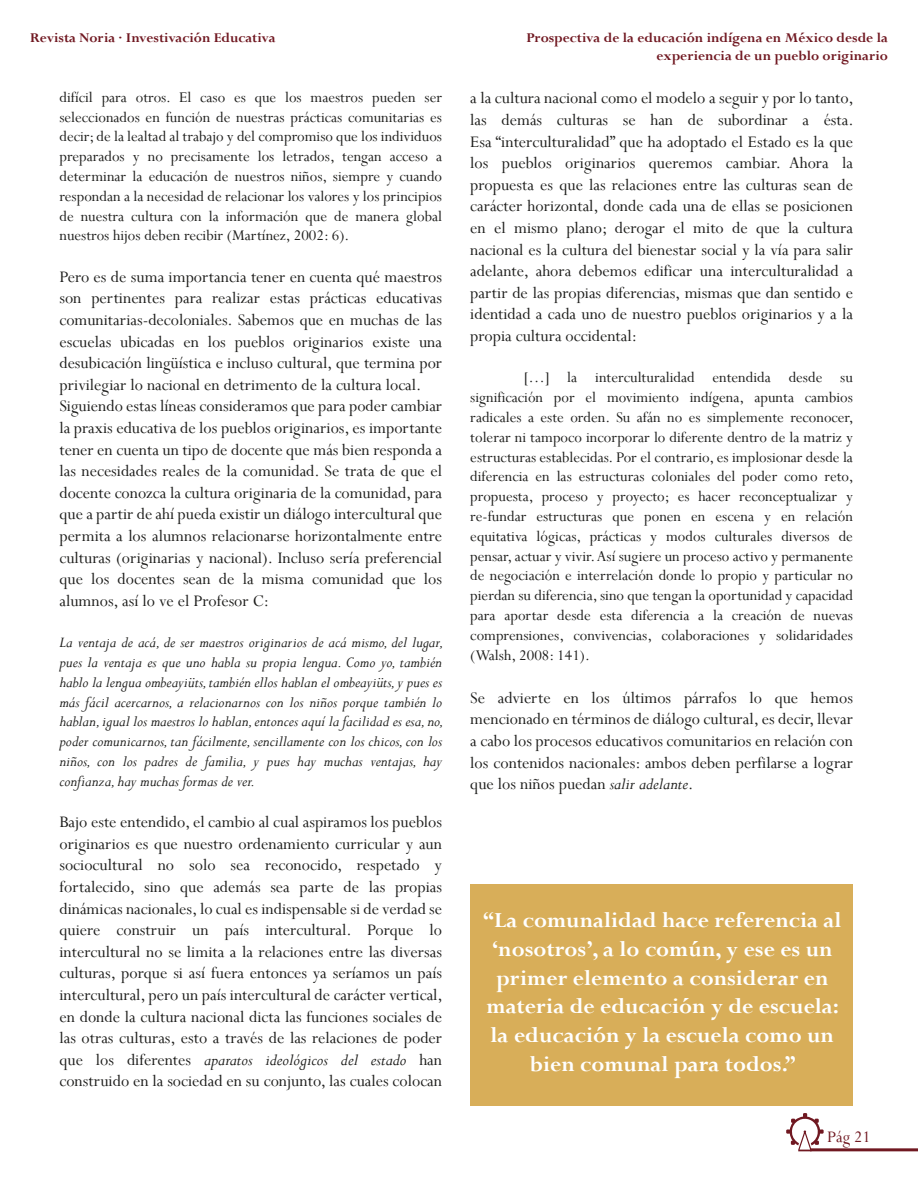
<style>
.page{position:relative;width:918px;height:1188px;background:#fff}
.page>*{position:absolute;margin:0;border:0;box-sizing:border-box;transform-origin:0 0}
.t1{font:700 24px/28.8px "Perpetua";color:#fff;text-align:center}
.t2{font:18px/21.6px "Perpetua";color:#1d1d1b;text-align:justify}
.t3{font:18px "Perpetua";color:#701821}
.t4{font:16.5px/19.8px "Perpetua";color:#1d1d1b;text-align:justify}
.t5{font:italic 16.5px/19.8px "Perpetua";color:#1d1d1b;text-align:justify}
.t6{font:700 15px/18px "Perpetua";color:#701821;text-align:right}
.s1{font-style:italic}
</style>
<div class="page">
<svg style="left:786px;top:1113px;width:38px;height:38px"></svg>
<hr style="left:810px;top:1148px;width:108px;height:3px;background:#701821">
<div style="left:470px;top:884px;width:383px;height:222px;background:#d8ae59"></div>
<p class="t6" style="left:30px;top:28px;width:247px">Revista Noria · Investivación Educativa</p>
<p class="t4" style="left:59px;top:87px;width:384px">difícil para otros. El caso es que los maestros pueden ser seleccionados en función de nuestras prácticas comunitarias es decir; de la lealtad al trabajo y del compromiso que los individuos preparados y no precisamente los letrados, tengan acceso a determinar la educación de nuestros niños, siempre y cuando respondan a la necesidad de relacionar los valores y los principios de nuestra cultura con la información que de manera global nuestros hijos deben recibir (Martínez, 2002: 6).</p>
<p class="t2" style="left:59px;top:266px;width:384px;text-align:left">Pero es de suma importancia tener en cuenta qué maestros son pertinentes para realizar estas prácticas educativas comunitarias-decoloniales. Sabemos que en muchas de las escuelas ubicadas en los pueblos originarios existe una desubicación lingüística e incluso cultural, que termina por privilegiar lo nacional en detrimento de la cultura local.<br>Siguiendo estas líneas consideramos que para poder cambiar la praxis educativa de los pueblos originarios, es importante tener en cuenta un tipo de docente que más bien responda a las necesidades reales de la comunidad. Se trata de que el docente conozca la cultura originaria de la comunidad, para que a partir de ahí pueda existir un diálogo intercultural que permita a los alumnos relacionarse horizontalmente entre culturas (originarias y nacional). Incluso sería preferencial que los docentes sean de la misma comunidad que los alumnos, así lo ve el Profesor C:</p>
<p class="t5" style="left:59px;top:632px;width:386px">La ventaja de acá, de ser maestros originarios de acá mismo, del lugar, pues la ventaja es que uno habla su propia lengua. Como yo, también hablo la lengua ombeayiüts, también ellos hablan el ombeayiüts, y pues es más fácil acercarnos, a relacionarnos con los niños porque también lo hablan, igual los maestros lo hablan, entonces aquí la facilidad es esa, no, poder comunicarnos, tan fácilmente, sencillamente con los chicos, con los niños, con los padres de familia, y pues hay muchas ventajas, hay confianza, hay muchas formas de ver.</p>
<p class="t2" style="left:59px;top:811px;width:385px">Bajo este entendido, el cambio al cual aspiramos los pueblos originarios es que nuestro ordenamiento curricular y aun sociocultural no solo sea reconocido, respetado y fortalecido, sino que además sea parte de las propias dinámicas nacionales, lo cual es indispensable si de verdad se quiere construir un país intercultural. Porque lo intercultural no se limita a la relaciones entre las diversas culturas, porque si así fuera entonces ya seríamos un país intercultural, pero un país intercultural de carácter vertical, en donde la cultura nacional dicta las funciones sociales de las otras culturas, esto a través de las relaciones de poder que los diferentes <span class="s1">aparatos ideológicos del estado</span> han construido en la sociedad en su conjunto, las cuales colocan</p>
<p class="t6" style="left:526px;top:28px;width:363px">Prospectiva de la educación indígena en México desde la experiencia de un pueblo originario</p>
<p class="t2" style="left:470px;top:87px;width:385px">a la cultura nacional como el modelo a seguir y por lo tanto, las demás culturas se han de subordinar a ésta.<br>Esa “interculturalidad” que ha adoptado el Estado es la que los pueblos originarios queremos cambiar. Ahora la propuesta es que las relaciones entre las culturas sean de carácter horizontal, donde cada una de ellas se posicionen en el mismo plano; derogar el mito de que la cultura nacional es la cultura del bienestar social y la vía para salir adelante, ahora debemos edificar una interculturalidad a partir de las propias diferencias, mismas que dan sentido e identidad a cada uno de nuestro pueblos originarios y a la propia cultura occidental:</p>
<p class="t4" style="left:470px;top:367px;width:385px;text-indent:54px">[…] la interculturalidad entendida desde su significación por el movimiento indígena, apunta cambios radicales a este orden. Su afán no es simplemente reconocer, tolerar ni tampoco incorporar lo diferente dentro de la matriz y estructuras establecidas. Por el contrario, es implosionar desde la diferencia en las estructuras coloniales del poder como reto, propuesta, proceso y proyecto; es hacer reconceptualizar y re-fundar estructuras que ponen en escena y en relación equitativa lógicas, prácticas y modos culturales diversos de pensar, actuar y vivir. Así sugiere un proceso activo y permanente de negociación e interrelación donde lo propio y particular no pierdan su diferencia, sino que tengan la oportunidad y capacidad para aportar desde esta diferencia a la creación de nuevas comprensiones, convivencias, colaboraciones y solidaridades (Walsh, 2008: 141).</p>
<p class="t2" style="left:470px;top:686px;width:384px">Se advierte en los últimos párrafos lo que hemos mencionado en términos de diálogo cultural, es decir, llevar a cabo los procesos educativos comunitarios en relación con los contenidos nacionales: ambos deben perfilarse a lograr que los niños puedan <span class="s1">salir adelante</span>.</p>
<h1 class="t1" style="left:483px;top:905px;width:360px">“La comunalidad hace referencia al ‘nosotros’, a lo común, y ese es un primer elemento a considerar en materia de educación y de escuela: la educación y la escuela como un bien comunal para todos.”</h1>
<p class="t3" style="left:827px;top:1126px;width:45px">Pág 21</p>
</div>
